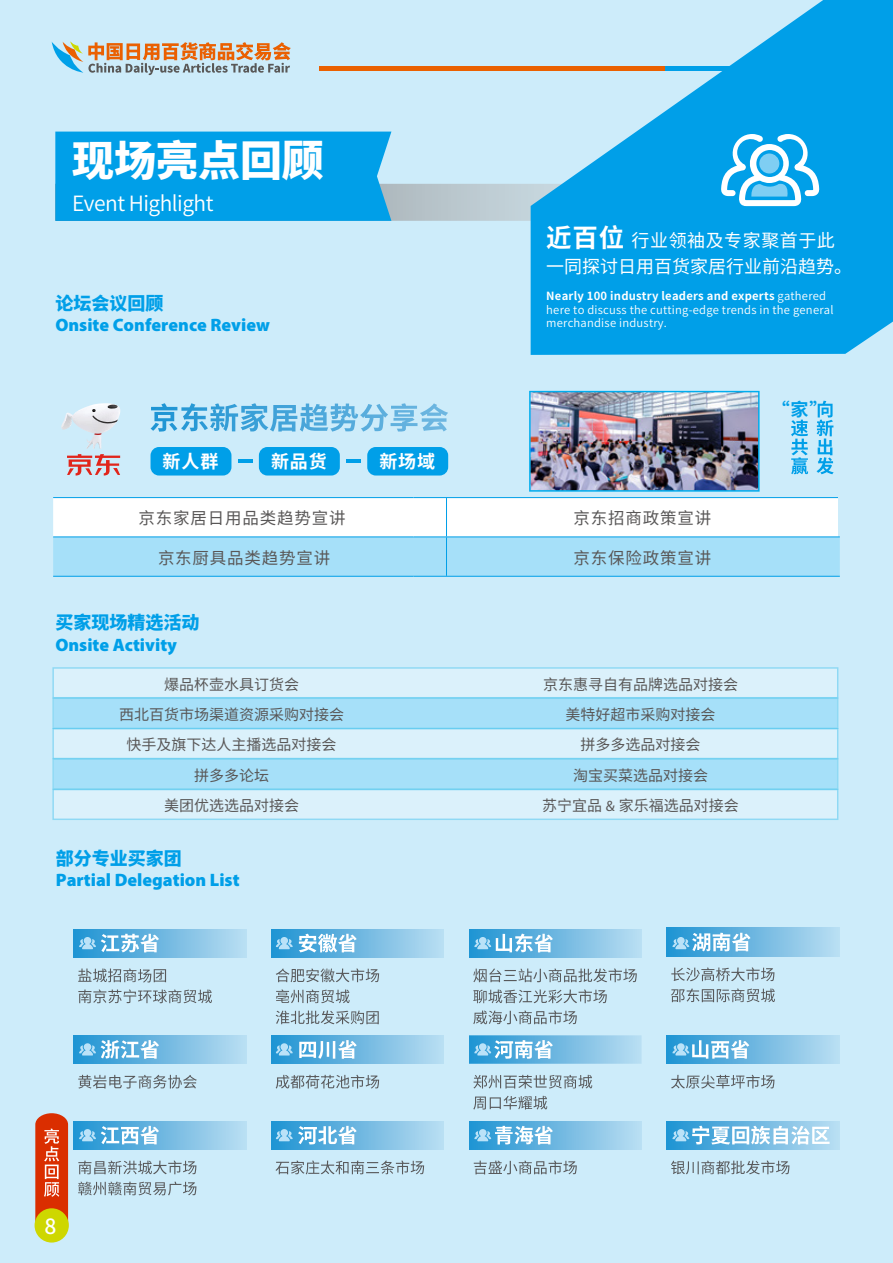
<style>
.page{position:relative;width:893px;height:1263px;background:#cdecfa}
.page>*{position:absolute;margin:0;border:0;box-sizing:border-box;transform-origin:0 0}
.t1{font:800 42px "Source Han Sans CN";color:#fff}
.t2{font:21px "Source Han Sans CN";letter-spacing:-.025em;color:#fff}
.t3{font:500 21px "Source Han Sans CN";color:#fff}
.t4{font:900 18px "Myriad Pro";color:#009fe8}
.t5{font:18px/25.5px "Source Han Sans CN";color:#fff}
.t6{font:800 18px "Source Han Sans CN";color:#009fe8}
.t7{font:700 18px "Source Han Sans CN";letter-spacing:.05em;color:#fff}
.t8{font:700 18px "Source Han Sans CN";color:#009fe8}
.t9{font:16.5px "Source Han Sans CN";letter-spacing:.05em;color:#595757}
.t10{font:15px "Source Han Sans CN";color:#595757}
.t11{font:11.25px/13.5px "Source Han Sans CN";letter-spacing:.02em;color:#fff}
.s1{font-weight:700;font-size:25.5px}
.s2{font-weight:700}
.s3{font-family:"Myriad Pro"}
</style>
<div class="page">
<svg style="left:391px;top:184px;width:140px;height:37px;background:#bac7ce"></svg>
<div style="left:55px;top:132px;width:336px;height:89px;background:#009fe8"></div>
<svg style="left:52px;top:41px;width:239px;height:34px"></svg>
<hr style="left:319px;top:66px;width:354px;height:4px;background:#ea6000">
<svg style="left:531px;top:0;width:362px;height:355px;fill:#009fe8"></svg>
<svg style="left:721px;top:134px;width:98px;height:72px;background:#62c4f0"></svg>
<div style="left:74px;top:1035px;width:172px;height:29px;background:linear-gradient(to right,#1f92d1,#b9dcf1)"></div>
<svg style="left:78px;top:1075px;width:119px;height:13px"></svg>
<div style="left:74px;top:1121px;width:172px;height:28px;background:linear-gradient(to right,#1f92d1,#b9dcf1)"></div>
<svg style="left:78px;top:1160px;width:118px;height:14px"></svg>
<svg style="left:78px;top:1181px;width:118px;height:14px"></svg>
<div style="left:74px;top:929px;width:172px;height:28px;background:linear-gradient(to right,#1f92d1,#b9ddf1)"></div>
<svg style="left:78px;top:989px;width:134px;height:14px"></svg>
<div style="left:667px;top:928px;width:172px;height:28px;background:linear-gradient(to right,#1f92d1,#b9dcf1)"></div>
<svg style="left:671px;top:967px;width:103px;height:14px"></svg>
<svg style="left:671px;top:988px;width:104px;height:14px"></svg>
<div style="left:271px;top:929px;width:173px;height:28px;background:linear-gradient(to right,#2093d2,#baddf1)"></div>
<svg style="left:299px;top:934px;width:58px;height:18px"></svg>
<svg style="left:276px;top:968px;width:103px;height:14px"></svg>
<svg style="left:276px;top:989px;width:74px;height:14px"></svg>
<svg style="left:276px;top:1010px;width:103px;height:14px"></svg>
<div style="left:667px;top:1035px;width:172px;height:29px;background:linear-gradient(to right,#1f92d1,#b9dcf1)"></div>
<svg style="left:671px;top:1075px;width:103px;height:13px"></svg>
<div style="left:667px;top:1121px;width:172px;height:28px;background:linear-gradient(to right,#1f92d1,#b9dcf1)"></div>
<svg style="left:671px;top:1160px;width:118px;height:14px"></svg>
<div style="left:271px;top:1035px;width:173px;height:29px;background:linear-gradient(to right,#2093d2,#b9dcf1)"></div>
<svg style="left:299px;top:1040px;width:58px;height:19px"></svg>
<svg style="left:276px;top:1075px;width:103px;height:14px"></svg>
<div style="left:271px;top:1121px;width:173px;height:28px;background:linear-gradient(to right,#1e92d1,#baddf1)"></div>
<svg style="left:275px;top:1160px;width:149px;height:14px"></svg>
<div style="left:469px;top:1121px;width:173px;height:28px;background:linear-gradient(to right,#1e92d1,#bbddf1)"></div>
<svg style="left:474px;top:1160px;width:103px;height:14px"></svg>
<div style="left:469px;top:929px;width:173px;height:28px;background:linear-gradient(to right,#1e92d1,#bbddf1)"></div>
<svg style="left:473px;top:968px;width:164px;height:14px"></svg>
<svg style="left:473px;top:989px;width:134px;height:14px"></svg>
<svg style="left:473px;top:1010px;width:104px;height:14px"></svg>
<div style="left:469px;top:1035px;width:173px;height:29px;background:linear-gradient(to right,#1e92d1,#bbddf1)"></div>
<svg style="left:473px;top:1075px;width:119px;height:13px"></svg>
<svg style="left:473px;top:1096px;width:74px;height:14px"></svg>
<svg style="left:79px;top:934px;width:80px;height:18px"></svg>
<svg style="left:79px;top:1040px;width:80px;height:19px;background:#88c5e7"></svg>
<svg style="left:79px;top:1126px;width:80px;height:18px"></svg>
<svg style="left:276px;top:937px;width:17px;height:12px"></svg>
<svg style="left:276px;top:1043px;width:17px;height:12px"></svg>
<svg style="left:276px;top:1126px;width:81px;height:18px"></svg>
<svg style="left:474px;top:933px;width:79px;height:19px;background:#86c4e6"></svg>
<svg style="left:474px;top:1040px;width:79px;height:19px;background:#8ec8e8"></svg>
<svg style="left:474px;top:1126px;width:79px;height:18px"></svg>
<svg style="left:672px;top:933px;width:78px;height:18px"></svg>
<svg style="left:672px;top:1040px;width:77px;height:19px"></svg>
<svg style="left:672px;top:1126px;width:158px;height:18px;background:#aad5ee"></svg>
<div style="left:35px;top:1208px;width:34px;height:34px;background:#ced700;border-radius:50%"></div>
<svg style="left:35px;top:1113px;width:33px;height:125px"></svg>
<svg style="left:53px;top:498px;width:787px;height:78px;background:#d0eefb"></svg>
<hr style="left:53px;top:536px;width:360px;height:1px;background:#009fe8">
<hr style="left:413px;top:536px;width:427px;height:1px;background:#009fe8">
<hr style="left:53px;top:576px;width:360px;height:1px;background:#009fe8">
<hr style="left:413px;top:576px;width:427px;height:1px;background:#009fe8">
<hr style="left:446px;top:498px;width:1px;height:38px;background:#009fe8">
<hr style="left:446px;top:537px;width:1px;height:39px;background:#009fe8">
<hr style="left:53px;top:497px;width:360px;height:1px;background:#009fe8">
<hr style="left:413px;top:497px;width:425px;height:1px;background:#009fe8">
<svg style="left:61px;top:403px;width:59px;height:72px"></svg>
<svg style="left:151px;top:403px;width:297px;height:29px"></svg>
<div style="left:151px;top:447px;width:80px;height:28px;background:#009fe8;border-radius:9px"></div>
<div style="left:259px;top:447px;width:81px;height:28px;background:#009fe8;border-radius:9px"></div>
<div style="left:367px;top:447px;width:81px;height:28px;background:#009fe8;border-radius:9px"></div>
<svg style="left:816px;top:401px;width:18px;height:73px"></svg>
<svg style="left:791px;top:420px;width:17px;height:54px"></svg>
<hr style="left:238px;top:459px;width:14px;height:4px;background:#009fe8">
<hr style="left:346px;top:459px;width:15px;height:4px;background:#009fe8">
<img style="left:529px;top:391px;width:231px;height:101px">
<div style="left:52px;top:667px;width:786px;height:31px;background:#dbf1fb"></div>
<div style="left:52px;top:698px;width:786px;height:31px;background:#a6e0f9"></div>
<div style="left:52px;top:728px;width:786px;height:31px;background:linear-gradient(to right,#dbf1fb,#dbf1fb)"></div>
<div style="left:52px;top:789px;width:786px;height:31px;background:linear-gradient(to right,#dbf1fb,#dbf1fb)"></div>
<svg style="left:52px;top:758px;width:786px;height:32px;background:#a1def8"></svg>
<svg style="left:78px;top:968px;width:88px;height:14px"></svg>
<h1 class="t1" style="left:72px;top:137px;width:253px">现场亮点回顾</h1>
<h2 class="t2" style="left:72px;top:191px;width:143px">Event Highlight</h2>
<h3 class="t6" style="left:55px;top:293px;width:109px">论坛会议回顾</h3>
<h3 class="t4" style="left:55px;top:313px;width:216px">Onsite Conference Review</h3>
<h3 class="t7" style="left:163px;top:452px;width:57px">新人群</h3>
<h3 class="t7" style="left:271px;top:452px;width:57px">新品货</h3>
<h3 class="t7" style="left:379px;top:452px;width:57px">新场域</h3>
<h3 class="t5" style="left:546px;top:228px;width:307px"><span class="s1">近百位</span>行业领袖及专家聚首于此一同探讨日用百货家居行业前沿趋势。</h3>
<p class="t11" style="left:546px;top:290px;width:289px"><span class="s2">Nearly 100 industry leaders and experts</span> gathered here to discuss the cutting-edge trends in the general merchandise industry.</p>
<h3 class="t8" style="left:772px;top:399px;width:57px">“家”</h3>
<h3 class="t9" style="left:139px;top:509px;width:209px">京东家居日用品类趋势宣讲</h3>
<h3 class="t9" style="left:574px;top:509px;width:139px">京东招商政策宣讲</h3>
<h3 class="t9" style="left:158px;top:548px;width:174px">京东厨具品类趋势宣讲</h3>
<h3 class="t9" style="left:574px;top:548px;width:139px">京东保险政策宣讲</h3>
<h3 class="t6" style="left:55px;top:612px;width:146px">买家现场精选活动</h3>
<h3 class="t4" style="left:55px;top:633px;width:123px">Onsite Activity</h3>
<h3 class="t10" style="left:164px;top:676px;width:136px">爆品杯壶水具订货会</h3>
<h3 class="t10" style="left:119px;top:706px;width:226px">西北百货市场渠道资源采购对接会</h3>
<h3 class="t10" style="left:543px;top:676px;width:196px">京东惠寻自有品牌选品对接会</h3>
<h3 class="t10" style="left:565px;top:706px;width:151px">美特好超市采购对接会</h3>
<h3 class="t10" style="left:127px;top:736px;width:211px">快手及旗下达人主播选品对接会</h3>
<h3 class="t10" style="left:580px;top:736px;width:121px">拼多多选品对接会</h3>
<h3 class="t10" style="left:194px;top:766px;width:76px">拼多多论坛</h3>
<h3 class="t10" style="left:573px;top:766px;width:136px">淘宝买菜选品对接会</h3>
<h3 class="t10" style="left:164px;top:797px;width:136px">美团优选选品对接会</h3>
<h3 class="t10" style="left:542px;top:797px;width:198px">苏宁宜品 <span class="s3">&amp;</span> 家乐福选品对接会</h3>
<h3 class="t6" style="left:56px;top:848px;width:127px">部分专业买家团</h3>
<h3 class="t4" style="left:56px;top:868px;width:185px">Partial Delegation List</h3>
<h2 class="t3" style="left:45px;top:1215px;width:13px">8</h2>
</div>
